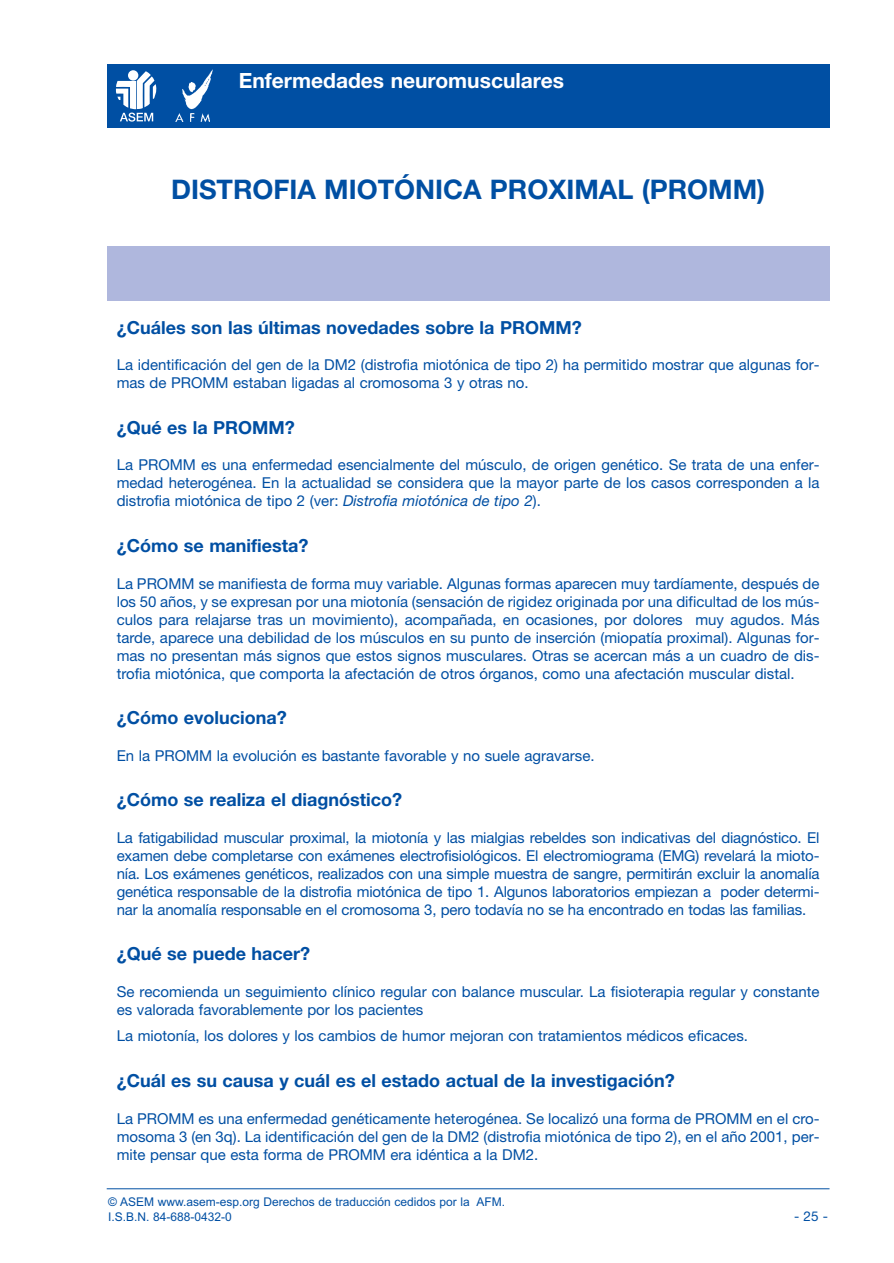
<style>
.page{position:relative;width:894px;height:1263px;background:#fff}
.page>*{position:absolute;margin:0;border:0;box-sizing:border-box;transform-origin:0 0}
.t1{font:700 27px "Helvetica Neue";color:#004fa3}
.t2{font:700 21px "Helvetica Neue";color:#fff}
.t3{font:700 18px "Helvetica Neue";color:#004fa3}
.t4{font:15px/18px "Helvetica Neue";color:#004fa3;text-align:justify}
.t5{font:13.5px "Helvetica Neue";color:#004fa3}
.t6{font:12px/15px "Arial";color:#004fa3}
.s1{font-style:italic}
</style>
<div class="page">
<hr style="left:107px;top:1188px;width:723px;height:1px;background:#004fa3">
<div style="left:107px;top:246px;width:723px;height:55px;background:#afb7dd"></div>
<div style="left:107px;top:64px;width:723px;height:64px;background:#004fa3"></div>
<svg style="left:116px;top:71px;width:41px;height:51px"></svg>
<img style="left:175px;top:69px;width:38px;height:53px">
<h2 class="t2" style="left:239px;top:73px;width:327px">Enfermedades neuromusculares</h2>
<h1 class="t1" style="left:171px;top:180px;width:596px">DISTROFIA MIOTÓNICA PROXIMAL (PROMM)</h1>
<p class="t3" style="left:117px;top:321px;width:467px">¿Cuáles son las últimas novedades sobre la PROMM?</p>
<p class="t4" style="left:117px;top:357px;width:704px">La identificación del gen de la DM2 (distrofia miotónica de tipo 2) ha permitido mostrar que algunas for&shy;mas de PROMM estaban ligadas al cromosoma 3 y otras no.</p>
<p class="t3" style="left:117px;top:421px;width:180px">¿Qué es la PROMM?</p>
<p class="t4" style="left:117px;top:458px;width:704px">La PROMM es una enfermedad esencialmente del músculo, de origen genético. Se trata de una enfer&shy;medad heterogénea. En la actualidad se considera que la mayor parte de los casos corresponden a la distrofia miotónica de tipo 2 (ver: <span class="s1">Distrofia miotónica de tipo 2</span>).</p>
<p class="t3" style="left:117px;top:539px;width:193px">¿Cómo se manifiesta?</p>
<p class="t4" style="left:117px;top:576px;width:704px">La PROMM se manifiesta de forma muy variable. Algunas formas aparecen muy tardíamente, después de los 50 años, y se expresan por una miotonía (sensación de rigidez originada por una dificultad de los mús&shy;culos para relajarse tras un movimiento), acompañada, en ocasiones, por dolores muy agudos. Más tarde, aparece una debilidad de los músculos en su punto de inserción (miopatía proximal). Algunas for&shy;mas no presentan más signos que estos signos musculares. Otras se acercan más a un cuadro de dis&shy;trofia miotónica, que comporta la afectación de otros órganos, como una afectación muscular distal.</p>
<p class="t3" style="left:117px;top:711px;width:172px">¿Cómo evoluciona?</p>
<p class="t4" style="left:117px;top:748px;width:479px">En la PROMM la evolución es bastante favorable y no suele agravarse.</p>
<p class="t3" style="left:117px;top:793px;width:287px">¿Cómo se realiza el diagnóstico?</p>
<p class="t4" style="left:117px;top:830px;width:704px">La fatigabilidad muscular proximal, la miotonía y las mialgias rebeldes son indicativas del diagnóstico. El examen debe completarse con exámenes electrofisiológicos. El electromiograma (EMG) revelará la mioto&shy;nía. Los exámenes genéticos, realizados con una simple muestra de sangre, permitirán excluir la anomalía genética responsable de la distrofia miotónica de tipo 1. Algunos laboratorios empiezan a poder determi&shy;nar la anomalía responsable en el cromosoma 3, pero todavía no se ha encontrado en todas las familias.</p>
<p class="t3" style="left:117px;top:948px;width:195px">¿Qué se puede hacer?</p>
<p class="t4" style="left:117px;top:984px;width:704px">Se recomienda un seguimiento clínico regular con balance muscular. La fisioterapia regular y constante es valorada favorablemente por los pacientes</p>
<p class="t4" style="left:117px;top:1029px;width:633px">La miotonía, los dolores y los cambios de humor mejoran con tratamientos médicos eficaces.</p>
<p class="t3" style="left:117px;top:1074px;width:560px">¿Cuál es su causa y cuál es el estado actual de la investigación?</p>
<p class="t4" style="left:117px;top:1111px;width:704px">La PROMM es una enfermedad genéticamente heterogénea. Se localizó una forma de PROMM en el cro&shy;mosoma 3 (en 3q). La identificación del gen de la DM2 (distrofia miotónica de tipo 2), en el año 2001, per&shy;mite pensar que esta forma de PROMM era idéntica a la DM2.</p>
<p class="t6" style="left:108px;top:1195px;width:398px">© ASEM www.asem-esp.org Derechos de traducción cedidos por la AFM.<br>I.S.B.N. 84-688-0432-0</p>
<p class="t5" style="left:794px;top:1212px;width:35px">- 25 -</p>
</div>
